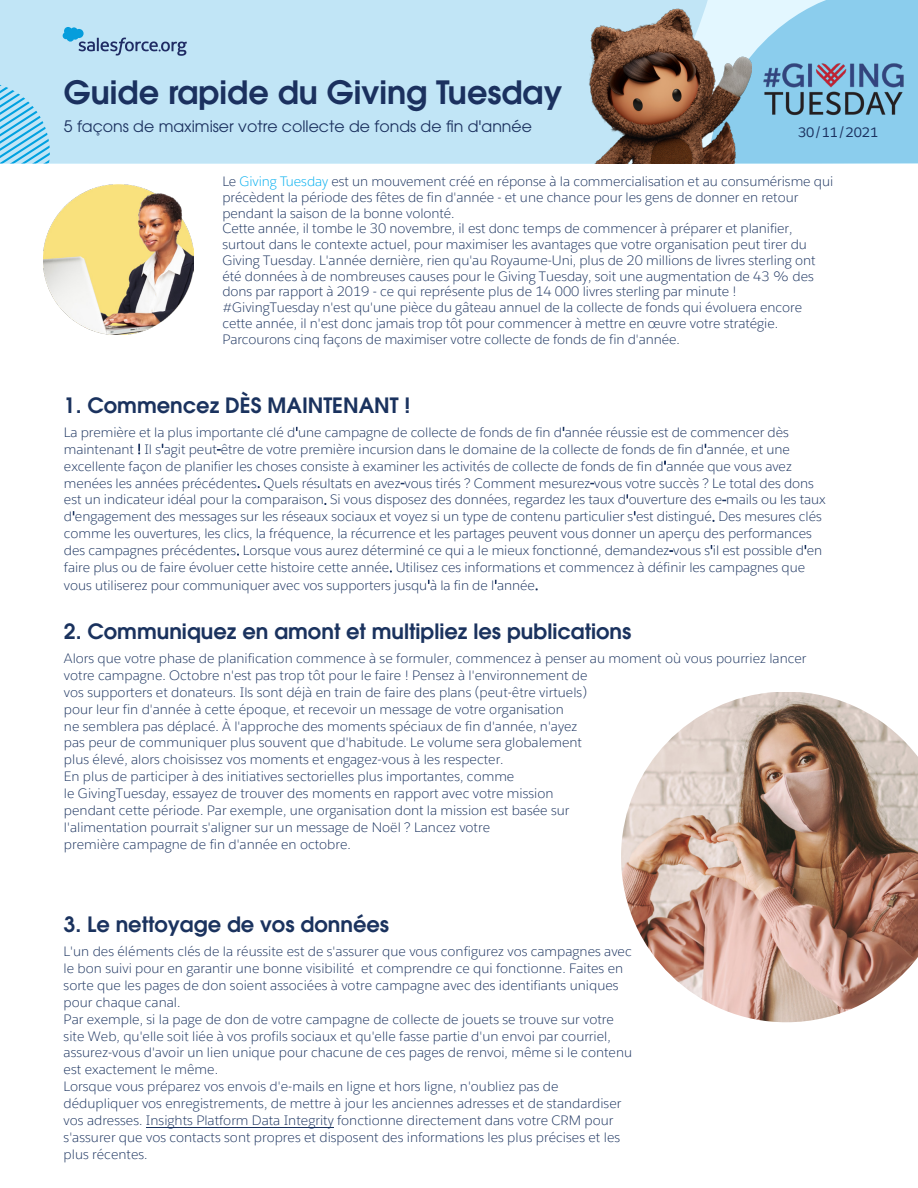
<style>
.page{position:relative;width:918px;height:1188px;background:#fff}
.page>*{position:absolute;margin:0;border:0;box-sizing:border-box;transform-origin:0 0}
.t1{font:600 31.95px "ITC Avant Garde Pro";color:#1b315f}
.t2{font:600 21px "ITC Avant Garde Pro";color:#1a325e}
.t3{font:15.75px "ITC Avant Garde Pro";color:#1b315f}
.t4{font:300 13.5px/16.8px "Salesforce Sans";letter-spacing:-.005em;color:#1a325e}
.t5{font:13.5px "Salesforce Sans";color:#1b315f}
.s1{color:#00aeef}
</style>
<div class="page">
<img style="left:44px;top:184px;width:149px;height:150px">
<img style="left:621px;top:692px;width:297px;height:330px">
<div style="left:0;top:0;width:706px;height:164px;background:#c1e5f6"></div>
<svg style="left:706px;top:0;width:212px;height:164px;background:#95d1ef"></svg>
<img style="left:572px;top:9px;width:179px;height:155px">
<svg style="left:0;top:85px;width:52px;height:79px;background:#90d3f0"></svg>
<svg style="left:63px;top:27px;width:124px;height:29px;background:#9dc4de"></svg>
<img style="left:760px;top:59px;width:147px;height:61px">
<hr style="left:146px;top:1127px;width:188px;height:1px;background:#1a325e">
<p class="t1" style="left:64px;top:71px;width:500px">Guide rapide du Giving Tuesday</p>
<p class="t3" style="left:64px;top:117px;width:470px">5 façons de maximiser votre collecte de fonds de fin d'année</p>
<p class="t5" style="left:798px;top:124px;width:82px">30/11/2021</p>
<p class="t4" style="left:222px;top:173px;width:612px;line-height:15.8px">Le <span class="s1">Giving Tuesday</span> est un mouvement créé en réponse à la commercialisation et au consumérisme qui précèdent la période des fêtes de fin d'année - et une chance pour les gens de donner en retour pendant la saison de la bonne volonté.<br>Cette année, il tombe le 30 novembre, il est donc temps de commencer à préparer et planifier, surtout dans le contexte actuel, pour maximiser les avantages que votre organisation peut tirer du Giving Tuesday. L'année dernière, rien qu'au Royaume-Uni, plus de 20 millions de livres sterling ont été données à de nombreuses causes pour le Giving Tuesday, soit une augmentation de 43 % des dons par rapport à 2019 - ce qui représente plus de 14 000 livres sterling par minute ! #GivingTuesday n'est qu'une pièce du gâteau annuel de la collecte de fonds qui évoluera encore cette année, il n'est donc jamais trop tôt pour commencer à mettre en œuvre votre stratégie.<br>Parcourons cinq façons de maximiser votre collecte de fonds de fin d'année.</p>
<p class="t2" style="left:64px;top:391px;width:348px">1. Commencez DÈS MAINTENANT !</p>
<p class="t4" style="left:64px;top:424px;width:763px">La première et la plus importante clé d'une campagne de collecte de fonds de fin d'année réussie est de commencer dès maintenant ! Il s'agit peut-être de votre première incursion dans le domaine de la collecte de fonds de fin d'année, et une excellente façon de planifier les choses consiste à examiner les activités de collecte de fonds de fin d'année que vous avez menées les années précédentes. Quels résultats en avez-vous tirés ? Comment mesurez-vous votre succès ? Le total des dons est un indicateur idéal pour la comparaison. Si vous disposez des données, regardez les taux d'ouverture des e-mails ou les taux d'engagement des messages sur les réseaux sociaux et voyez si un type de contenu particulier s'est distingué. Des mesures clés comme les ouvertures, les clics, la fréquence, la récurrence et les partages peuvent vous donner un aperçu des performances des campagnes précédentes. Lorsque vous aurez déterminé ce qui a le mieux fonctionné, demandez-vous s'il est possible d'en faire plus ou de faire évoluer cette histoire cette année. Utilisez ces informations et commencez à définir les campagnes que vous utiliserez pour communiquer avec vos supporters jusqu'à la fin de l'année.</p>
<p class="t2" style="left:64px;top:617px;width:569px">2. Communiquez en amont et multipliez les publications</p>
<p class="t4" style="left:64px;top:650px;width:744px">Alors que votre phase de planification commence à se formuler, commencez à penser au moment où vous pourriez lancer votre campagne. Octobre n'est pas trop tôt pour le faire ! Pensez à l'environnement de<br>vos supporters et donateurs. Ils sont déjà en train de faire des plans (peut-être virtuels)<br>pour leur fin d'année à cette époque, et recevoir un message de votre organisation<br>ne semblera pas déplacé. À l'approche des moments spéciaux de fin d'année, n'ayez<br>pas peur de communiquer plus souvent que d'habitude. Le volume sera globalement<br>plus élevé, alors choisissez vos moments et engagez-vous à les respecter.<br>En plus de participer à des initiatives sectorielles plus importantes, comme<br>le GivingTuesday, essayez de trouver des moments en rapport avec votre mission<br>pendant cette période. Par exemple, une organisation dont la mission est basée sur<br>l'alimentation pourrait s'aligner sur un message de Noël ? Lancez votre<br>première campagne de fin d'année en octobre.</p>
<p class="t2" style="left:64px;top:911px;width:327px">3. Le nettoyage de vos données</p>
<p class="t4" style="left:64px;top:943px;width:570px">L'un des éléments clés de la réussite est de s'assurer que vous configurez vos campagnes avec le bon suivi pour en garantir une bonne visibilité et comprendre ce qui fonctionne. Faites en sorte que les pages de don soient associées à votre campagne avec des identifiants uniques pour chaque canal.<br>Par exemple, si la page de don de votre campagne de collecte de jouets se trouve sur votre site Web, qu'elle soit liée à vos profils sociaux et qu'elle fasse partie d'un envoi par courriel, assurez-vous d'avoir un lien unique pour chacune de ces pages de renvoi, même si le contenu est exactement le même.<br>Lorsque vous préparez vos envois d'e-mails en ligne et hors ligne, n'oubliez pas de dédupliquer vos enregistrements, de mettre à jour les anciennes adresses et de standardiser vos adresses. Insights Platform Data Integrity fonctionne directement dans votre CRM pour s'assurer que vos contacts sont propres et disposent des informations les plus précises et les plus récentes.</p>
</div>
